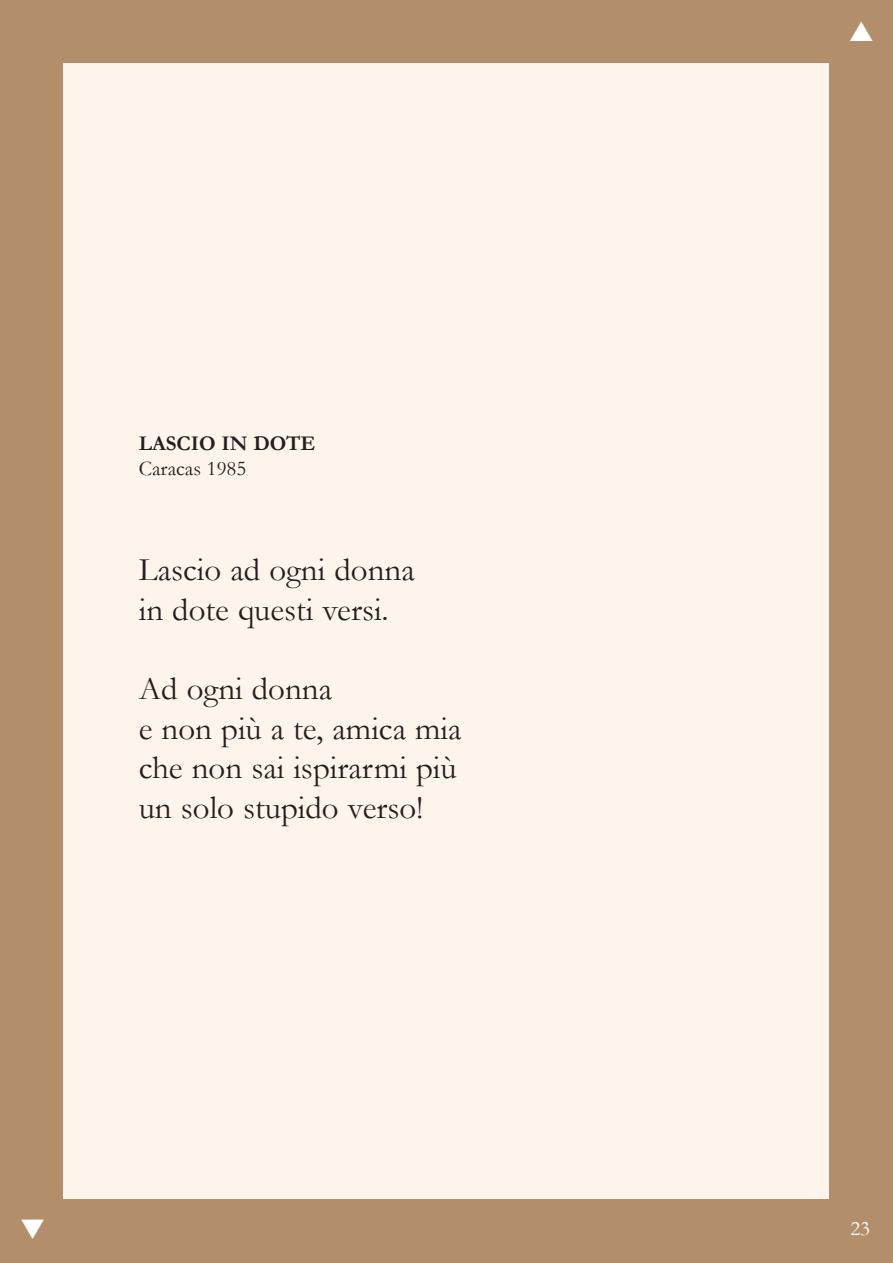
<style>
.page{position:relative;width:893px;height:1263px;background:#fff}
.page>*{position:absolute;margin:0;border:0;box-sizing:border-box;transform-origin:0 0}
.t1{font:33px/39.6px "Garamond";color:#231f20}
.t2{font:700 21px "Garamond";color:#231f20}
.t3{font:21px "Garamond";color:#231f20}
.t4{font:21px "Garamond";color:#fff}
</style>
<div class="page">
<div style="left:0;top:0;width:893px;height:1263px;background:linear-gradient(to right,#b28f6a,#b28f6a)"></div>
<div style="left:64px;top:64px;width:765px;height:1135px;background:#fdf5eb"></div>
<svg style="left:850px;top:21px;width:22px;height:20px"></svg>
<svg style="left:21px;top:1219px;width:23px;height:19px"></svg>
<p class="t2" style="left:139px;top:432px;width:178px">LASCIO IN DOTE</p>
<p class="t3" style="left:139px;top:457px;width:109px">Caracas 1985</p>
<p class="t1" style="left:139px;top:551px;width:278px">Lascio ad ogni donna in dote questi versi.</p>
<p class="t1" style="left:139px;top:669px;width:324px">Ad ogni donna<br>e non più a te, amica mia che non sai ispirarmi più un solo stupido verso!</p>
<p class="t4" style="left:850px;top:1217px;width:21px">23</p>
</div>
